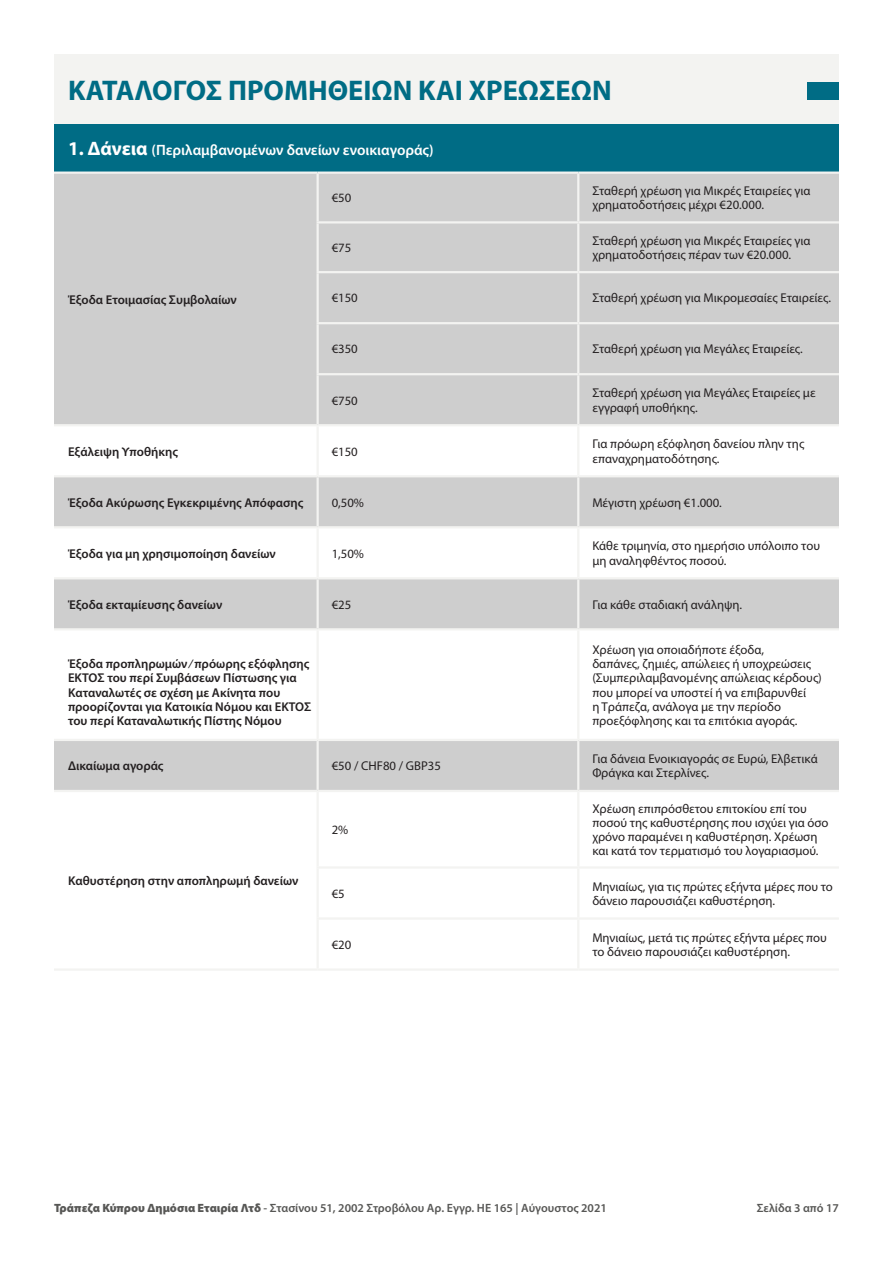
<style>
.page{position:relative;width:893px;height:1263px;background:#fff}
.page>*{position:absolute;margin:0;border:0;box-sizing:border-box;transform-origin:0 0}
.t1{font:700 28.5px "Myriad Pro";color:#006c85}
.t2{font:600 15px "Myriad Pro";color:#fff}
.t3{font:12.75px/14.2px "Myriad Pro";color:#231f20}
.t4{font:600 12.75px/14.2px "Myriad Pro";color:#231f20}
.t5{font:600 12px "Myriad Pro";color:#575755}
.s1{font-weight:700;font-size:19.5px}
.s2{font-weight:900}
</style>
<div class="page">
<div style="left:54px;top:54px;width:785px;height:70px;background:#f3f3f1"></div>
<div style="left:54px;top:124px;width:785px;height:49px;background:#006c85"></div>
<svg style="left:54px;top:174px;width:785px;height:616px;fill:#cecece"></svg>
<hr style="left:54px;top:172px;width:264px;height:2px;background:#f3f3f1">
<hr style="left:318px;top:172px;width:260px;height:2px;background:#f3f3f1">
<hr style="left:316px;top:174px;width:3px;height:47px;background:#f3f3f1">
<hr style="left:316px;top:221px;width:262px;height:3px;background:#f3f3f1">
<hr style="left:316px;top:224px;width:3px;height:47px;background:#f3f3f1">
<hr style="left:578px;top:172px;width:261px;height:2px;background:#f3f3f1">
<hr style="left:577px;top:174px;width:2px;height:47px;background:#f3f3f1">
<hr style="left:578px;top:221px;width:261px;height:3px;background:#f3f3f1">
<hr style="left:577px;top:224px;width:2px;height:47px;background:#f3f3f1">
<hr style="left:316px;top:271px;width:262px;height:2px;background:#f3f3f1">
<hr style="left:316px;top:273px;width:3px;height:49px;background:#f3f3f1">
<hr style="left:578px;top:271px;width:261px;height:2px;background:#f3f3f1">
<hr style="left:577px;top:273px;width:2px;height:49px;background:#f3f3f1">
<hr style="left:316px;top:322px;width:262px;height:2px;background:#f3f3f1">
<hr style="left:316px;top:324px;width:3px;height:49px;background:#f3f3f1">
<hr style="left:578px;top:322px;width:261px;height:2px;background:#f3f3f1">
<hr style="left:577px;top:324px;width:2px;height:49px;background:#f3f3f1">
<hr style="left:316px;top:373px;width:262px;height:2px;background:#f3f3f1">
<hr style="left:316px;top:375px;width:3px;height:49px;background:#f3f3f1">
<hr style="left:578px;top:373px;width:261px;height:2px;background:#f3f3f1">
<hr style="left:577px;top:375px;width:2px;height:49px;background:#f3f3f1">
<hr style="left:54px;top:424px;width:264px;height:2px;background:#f3f3f1">
<hr style="left:318px;top:424px;width:260px;height:2px;background:#f3f3f1">
<hr style="left:316px;top:426px;width:3px;height:49px;background:#f3f3f1">
<hr style="left:578px;top:424px;width:261px;height:2px;background:#f3f3f1">
<hr style="left:577px;top:426px;width:2px;height:49px;background:#f3f3f1">
<hr style="left:54px;top:475px;width:264px;height:2px;background:#f3f3f1">
<hr style="left:318px;top:475px;width:260px;height:2px;background:#f3f3f1">
<hr style="left:316px;top:477px;width:3px;height:49px;background:#f3f3f1">
<hr style="left:578px;top:475px;width:261px;height:2px;background:#f3f3f1">
<hr style="left:577px;top:477px;width:2px;height:49px;background:#f3f3f1">
<hr style="left:54px;top:526px;width:264px;height:2px;background:#f3f3f1">
<hr style="left:318px;top:526px;width:260px;height:2px;background:#f3f3f1">
<hr style="left:316px;top:528px;width:3px;height:49px;background:#f3f3f1">
<hr style="left:578px;top:526px;width:261px;height:2px;background:#f3f3f1">
<hr style="left:577px;top:528px;width:2px;height:49px;background:#f3f3f1">
<hr style="left:54px;top:577px;width:264px;height:2px;background:#f3f3f1">
<hr style="left:318px;top:577px;width:260px;height:2px;background:#f3f3f1">
<hr style="left:316px;top:579px;width:3px;height:49px;background:#f3f3f1">
<hr style="left:578px;top:577px;width:261px;height:2px;background:#f3f3f1">
<hr style="left:577px;top:579px;width:2px;height:49px;background:#f3f3f1">
<hr style="left:54px;top:628px;width:264px;height:2px;background:#f3f3f1">
<hr style="left:318px;top:628px;width:260px;height:2px;background:#f3f3f1">
<hr style="left:316px;top:630px;width:3px;height:109px;background:#f3f3f1">
<hr style="left:578px;top:628px;width:261px;height:2px;background:#f3f3f1">
<hr style="left:577px;top:630px;width:2px;height:109px;background:#f3f3f1">
<hr style="left:54px;top:739px;width:264px;height:2px;background:#f3f3f1">
<hr style="left:318px;top:739px;width:260px;height:2px;background:#f3f3f1">
<hr style="left:316px;top:741px;width:3px;height:49px;background:#f3f3f1">
<hr style="left:578px;top:739px;width:261px;height:2px;background:#f3f3f1">
<hr style="left:577px;top:741px;width:2px;height:49px;background:#f3f3f1">
<hr style="left:54px;top:790px;width:264px;height:2px;background:#f3f3f1">
<hr style="left:318px;top:790px;width:260px;height:2px;background:#f3f3f1">
<hr style="left:316px;top:792px;width:3px;height:74px;background:#f3f3f1">
<hr style="left:578px;top:790px;width:261px;height:2px;background:#f3f3f1">
<hr style="left:577px;top:792px;width:2px;height:74px;background:#f3f3f1">
<hr style="left:316px;top:866px;width:262px;height:3px;background:#f3f3f1">
<hr style="left:316px;top:869px;width:3px;height:48px;background:#f3f3f1">
<hr style="left:578px;top:866px;width:261px;height:3px;background:#f3f3f1">
<hr style="left:577px;top:869px;width:2px;height:48px;background:#f3f3f1">
<hr style="left:316px;top:917px;width:262px;height:3px;background:#f3f3f1">
<hr style="left:316px;top:920px;width:3px;height:48px;background:#f3f3f1">
<hr style="left:578px;top:917px;width:261px;height:3px;background:#f3f3f1">
<hr style="left:577px;top:920px;width:2px;height:48px;background:#f3f3f1">
<hr style="left:54px;top:968px;width:264px;height:3px;background:#f3f3f1">
<hr style="left:318px;top:968px;width:260px;height:3px;background:#f3f3f1">
<hr style="left:578px;top:968px;width:261px;height:3px;background:#f3f3f1">
<div style="left:808px;top:82px;width:31px;height:17px;background:#006c85"></div>
<h1 class="t1" style="left:68px;top:74px;width:545px">ΚΑΤΑΛΟΓΟΣ ΠΡΟΜΗΘΕΙΩΝ ΚΑΙ ΧΡΕΩΣΕΩΝ</h1>
<p class="t2" style="left:68px;top:141px;width:367px"><span class="s1">1. Δάνεια</span> (Περιλαμβανομένων δανείων ενοικιαγοράς)</p>
<p class="t4" style="left:68px;top:292px;width:170px">Έξοδα Ετοιμασίας Συμβολαίων</p>
<p class="t3" style="left:332px;top:191px;width:21px">€50</p>
<p class="t3" style="left:592px;top:184px;width:220px">Σταθερή χρέωση για Mικρές Eταιρείες για χρηματοδοτήσεις μέχρι €20.000.</p>
<p class="t3" style="left:332px;top:240px;width:21px">€75</p>
<p class="t3" style="left:592px;top:233px;width:220px">Σταθερή χρέωση για Mικρές Eταιρείες για χρηματοδοτήσεις πέραν των €20.000.</p>
<p class="t3" style="left:332px;top:291px;width:28px">€150</p>
<p class="t3" style="left:592px;top:291px;width:240px">Σταθερή χρέωση για Mικρομεσαίες Eταιρείες.</p>
<p class="t3" style="left:332px;top:342px;width:28px">€350</p>
<p class="t3" style="left:592px;top:342px;width:212px">Σταθερή χρέωση για Mεγάλες Eταιρείες.</p>
<p class="t3" style="left:332px;top:393px;width:28px">€750</p>
<p class="t3" style="left:592px;top:386px;width:225px">Σταθερή χρέωση για Μεγάλες Εταιρείες με εγγραφή υποθήκης.</p>
<p class="t4" style="left:68px;top:444px;width:111px">Εξάλειψη Υποθήκης</p>
<p class="t3" style="left:332px;top:444px;width:28px">€150</p>
<p class="t3" style="left:592px;top:437px;width:213px">Για πρόωρη εξόφληση δανείου πλην της επαναχρηματοδότησης.</p>
<p class="t4" style="left:68px;top:495px;width:237px">Έξοδα Ακύρωσης Εγκεκριμένης Απόφασης</p>
<p class="t3" style="left:332px;top:495px;width:34px">0,50%</p>
<p class="t3" style="left:592px;top:495px;width:131px">Μέγιστη χρέωση €1.000.</p>
<p class="t4" style="left:68px;top:546px;width:209px">Έξοδα για μη χρησιμοποίηση δανείων</p>
<p class="t3" style="left:332px;top:546px;width:34px">1,50%</p>
<p class="t3" style="left:592px;top:539px;width:229px">Κάθε τριμηνία, στο ημερήσιο υπόλοιπο του μη αναληφθέντος ποσού.</p>
<p class="t4" style="left:68px;top:597px;width:156px">Έξοδα εκταμίευσης δανείων</p>
<p class="t3" style="left:332px;top:597px;width:21px">€25</p>
<p class="t3" style="left:592px;top:597px;width:151px">Για κάθε σταδιακή ανάληψη.</p>
<p class="t4" style="left:68px;top:656px;width:245px">Έξοδα προπληρωμών ⁄ πρόωρης εξόφλησης ΕΚΤΟΣ του περί Συμβάσεων Πίστωσης για Καταναλωτές σε σχέση με Ακίνητα που προορίζονται για Κατοικία Νόμου και ΕΚΤΟΣ του περί Καταναλωτικής Πίστης Νόμου</p>
<p class="t3" style="left:592px;top:642px;width:231px">Χρέωση για οποιαδήποτε έξοδα,<br>δαπάνες, ζημιές, απώλειες ή υποχρεώσεις (Συμπεριλαμβανομένης απώλειας κέρδους) που μπορεί να υποστεί ή να επιβαρυνθεί<br>η Τράπεζα, ανάλογα με την περίοδο προεξόφλησης και τα επιτόκια αγοράς.</p>
<p class="t4" style="left:68px;top:758px;width:97px">Δικαίωμα αγοράς</p>
<p class="t3" style="left:332px;top:759px;width:111px">€50 / CHF80 / GBP35</p>
<p class="t3" style="left:592px;top:751px;width:227px">Για δάνεια Ενοικιαγοράς σε Ευρώ, Ελβετικά<br>Φράγκα και Στερλίνες.</p>
<p class="t4" style="left:68px;top:873px;width:232px">Καθυστέρηση στην αποπληρωμή δανείων</p>
<p class="t3" style="left:332px;top:822px;width:18px">2%</p>
<p class="t3" style="left:592px;top:801px;width:238px">Χρέωση επιπρόσθετου επιτοκίου επί του ποσού της καθυστέρησης που ισχύει για όσο χρόνο παραμένει η καθυστέρηση. Χρέωση και κατά τον τερματισμό του λογαριασμού.</p>
<p class="t3" style="left:332px;top:886px;width:15px">€5</p>
<p class="t3" style="left:592px;top:879px;width:242px">Μηνιαίως, για τις πρώτες εξήντα μέρες που το δάνειο παρουσιάζει καθυστέρηση.</p>
<p class="t3" style="left:332px;top:937px;width:21px">€20</p>
<p class="t3" style="left:592px;top:930px;width:236px">Μηνιαίως, μετά τις πρώτες εξήντα μέρες που το δάνειο παρουσιάζει καθυστέρηση.</p>
<p class="t5" style="left:54px;top:1201px;width:554px"><span class="s2">Τράπεζα Κύπρου Δημόσια Εταιρία Λτδ</span> - Στασίνου 51, 2002 Στροβόλου Αρ. Εγγρ. ΗΕ 165 | Αύγουστος 2021</p>
<p class="t5" style="left:757px;top:1201px;width:84px">Σελίδα 3 από 17</p>
</div>
